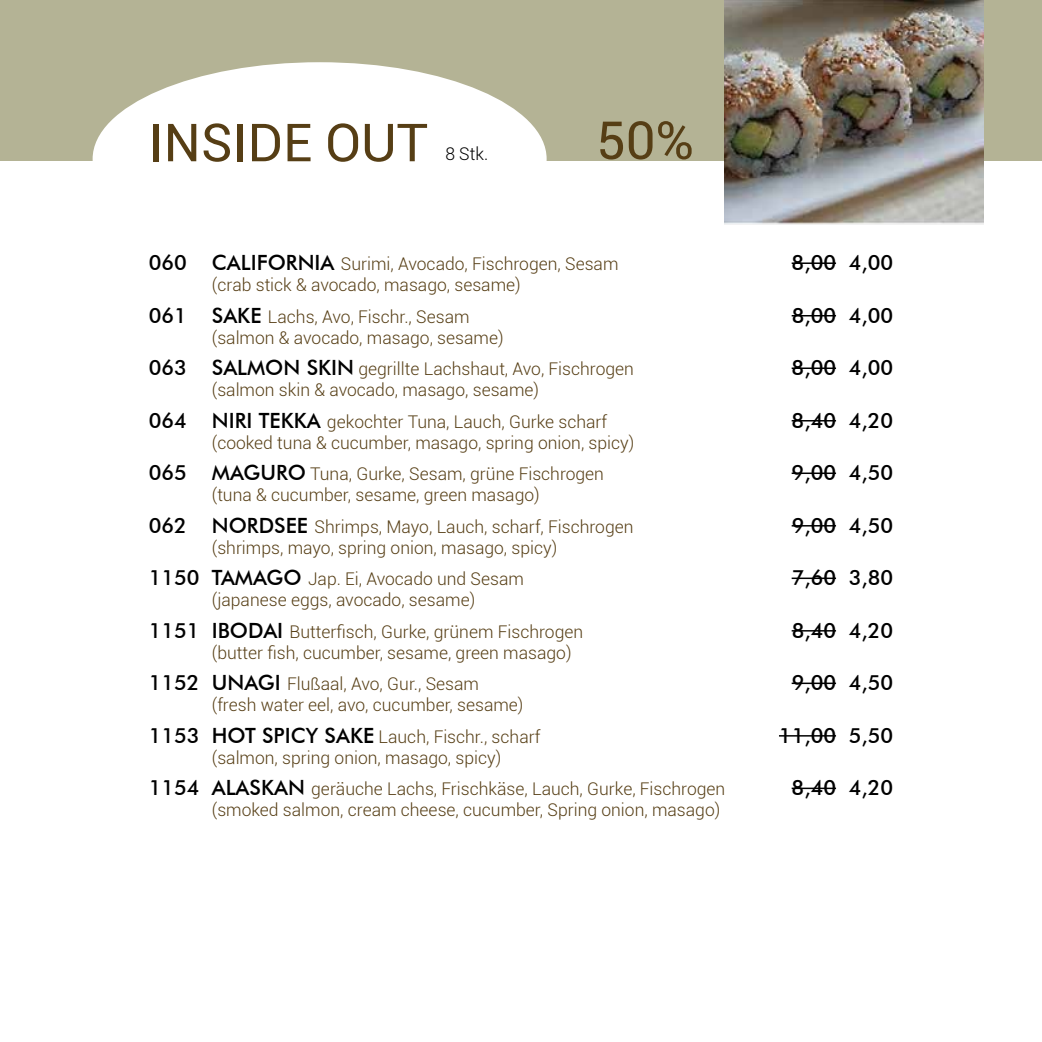
<style>
.page{position:relative;width:1042px;height:1042px;background:#b4b395}
.page>*{position:absolute;margin:0;border:0;box-sizing:border-box;transform-origin:0 0}
.t1{font:52.5px "Roboto";color:#563e15}
.t2{font:500 21px "Futura BT";color:#000}
.t3{font:300 17.5px/31.5px "Roboto";color:#563e15}
.t4{font:300 17.5px "Roboto";color:#000}
.s1{font-family:"Futura BT";font-weight:500;font-size:21px;color:#000}
</style>
<div class="page">
<div style="left:0;top:161px;width:1042px;height:881px;background:#fff"></div>
<div style="left:93px;top:62px;width:453px;height:194px;background:#fff;border-radius:50%"></div>
<hr style="left:791px;top:262px;width:45px;height:2px;background:#000">
<hr style="left:791px;top:315px;width:45px;height:1px;background:#000">
<hr style="left:791px;top:367px;width:45px;height:2px;background:#000">
<hr style="left:791px;top:420px;width:45px;height:1px;background:#000">
<hr style="left:791px;top:472px;width:45px;height:2px;background:#000">
<hr style="left:791px;top:525px;width:45px;height:1px;background:#000">
<hr style="left:791px;top:577px;width:45px;height:2px;background:#000">
<hr style="left:791px;top:630px;width:45px;height:1px;background:#000">
<hr style="left:791px;top:682px;width:45px;height:2px;background:#000">
<hr style="left:779px;top:735px;width:57px;height:1px;background:#000">
<hr style="left:791px;top:787px;width:45px;height:2px;background:#000">
<img style="left:724px;top:0;width:259px;height:224px">
<h1 class="t1" style="left:149px;top:106px;width:281px">INSIDE OUT</h1>
<p class="t4" style="left:445px;top:142px;width:44px">8 Stk.</p>
<h1 class="t1" style="left:596px;top:104px;width:99px">50%</h1>
<p class="t3" style="left:149px;top:248px;width:471px"><span class="s1">060 CALIFORNIA</span> Surimi, Avocado, Fischrogen, Sesam</p>
<p class="t2" style="left:791px;top:250px;width:103px">8,00 4,00</p>
<p class="t3" style="left:149px;top:269px;width:373px;text-indent:63px">(crab stick &amp; avocado, masago, sesame)<br><span class="s1">061 SAKE</span> Lachs, Avo, Fischr., Sesam</p>
<p class="t2" style="left:791px;top:302px;width:103px">8,00 4,00</p>
<p class="t3" style="left:149px;top:321px;width:486px;text-indent:63px">(salmon &amp; avocado, masago, sesame)<br><span class="s1">063 SALMON SKIN</span> gegrillte Lachshaut, Avo, Fischrogen</p>
<p class="t3" style="left:149px;top:374px;width:460px;text-align:center">(salmon skin &amp; avocado, masago, sesame)<br><span class="s1">064 N IRI TEKKA</span> gekochter Tuna, Lauch, Gurke scharf</p>
<p class="t3" style="left:149px;top:426px;width:487px;text-indent:63px">(cooked tuna &amp; cucumber, masago, spring onion, spicy)<br><span class="s1">065 MAGURO</span> Tuna, Gurke, Sesam, grüne Fischrogen</p>
<p class="t3" style="left:149px;top:479px;width:486px;text-indent:63px">(tuna &amp; cucumber, sesame, green masago)<br><span class="s1">062 NORDSEE</span> Shrimps, Mayo, Lauch, scharf, Fischrogen</p>
<p class="t3" style="left:149px;top:531px;width:410px;text-indent:63px">(shrimps, mayo, spring onion, masago, spicy)<br><span class="s1">1150 TAMAGO</span> Jap. Ei, Avocado und Sesam</p>
<p class="t3" style="left:149px;top:584px;width:436px;text-indent:63px">(japanese eggs, avocado, sesame)<br><span class="s1">1151 I BODAI</span> Butterfisch, Gurke, grünem Fischrogen</p>
<p class="t3" style="left:149px;top:636px;width:424px;text-indent:63px">(butter fish, cucumber, sesame, green masago)<br><span class="s1">1152 U NAGI</span> Flußaal, Avo, Gur., Sesam</p>
<p class="t3" style="left:149px;top:689px;width:393px;text-indent:63px">(fresh water eel, avo, cucumber, sesame)<br><span class="s1">1153 HOT SPICY SAKE</span> Lauch, Fischr., scharf</p>
<p class="t3" style="left:149px;top:741px;width:578px;text-indent:63px">(salmon, spring onion, masago, spicy)<br><span class="s1">1154 ALASKAN</span> geräuche Lachs, Frischkäse, Lauch, Gurke, Fischrogen</p>
<p class="t3" style="left:212px;top:794px;width:510px">(smoked salmon, cream cheese, cucumber, Spring onion, masago)</p>
<p class="t2" style="left:791px;top:355px;width:103px">8,00 4,00</p>
<p class="t2" style="left:791px;top:407px;width:103px">8,40 4,20</p>
<p class="t2" style="left:791px;top:460px;width:103px">9,00 4,50</p>
<p class="t2" style="left:791px;top:512px;width:103px">9,00 4,50</p>
<p class="t2" style="left:791px;top:565px;width:103px">7,60 3,80</p>
<p class="t2" style="left:791px;top:617px;width:103px">8,40 4,20</p>
<p class="t2" style="left:791px;top:670px;width:103px">9,00 4,50</p>
<p class="t2" style="left:779px;top:722px;width:116px">11,00 5,50</p>
<p class="t2" style="left:791px;top:775px;width:103px">8,40 4,20</p>
</div>
